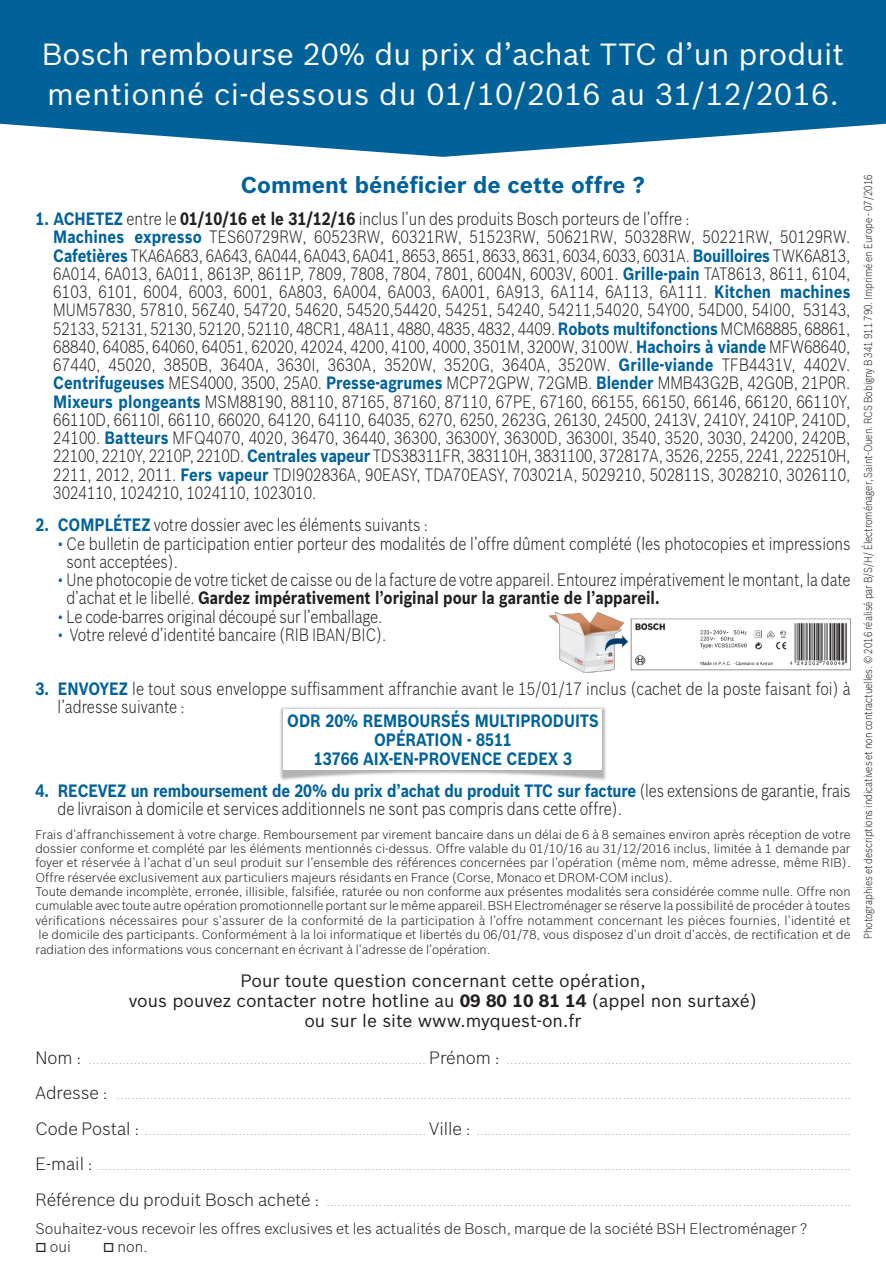
<style>
.page{position:relative;width:886px;height:1276px;background:#fff}
.page>*{position:absolute;margin:0;border:0;box-sizing:border-box;transform-origin:0 0}
.t1{font:30px/40.5px "Bosch Sans";letter-spacing:.005em;color:#fff}
.t2{font:700 22.5px "Bosch Sans";color:#006299}
.t3{font:300 17.5px/18.2px "Bosch Sans";color:#231f20;scale:.85 1}
.t4{font:17.5px/20px "Bosch Sans";color:#231f20;text-align:center}
.t5{font:300 17.5px "Bosch Sans";color:#231f20}
.t6{font:700 17.5px/19px "Bosch Sans";color:#006299;text-align:center;scale:.85 1}
.t7{font:300 15px "Bosch Sans";color:#231f20}
.t8{font:300 12.5px/14.5px "Bosch Sans";color:#231f20}
.t9{font:300 11.25px "Bosch Sans";color:#231f20;scale:.85 1}
.t10{font:300 7.5px "Bosch Sans";color:#231f20}
.s1{font-weight:700;color:#006299}
.s2{font-weight:700}
.s3{color:#006299}
</style>
<div class="page">
<img style="left:549px;top:612px;width:301px;height:60px">
<svg style="left:0;top:0;width:886px;height:157px;background:#1b72a3"></svg>
<img style="left:280px;top:707px;width:326px;height:73px">
<div style="left:283px;top:709px;width:319px;height:61px;background:#fff"></div>
<h1 class="t1" style="left:42px;top:34px;width:803px">Bosch rembourse 20% du prix d’achat TTC d’un produit mentionné ci-dessous du 01/10/2016 au 31/12/2016.</h1>
<p class="t2" style="left:241px;top:172px;width:406px">Comment bénéficier de cette offre ?</p>
<p class="t3" style="left:53px;top:210px;width:939px;text-indent:-18px"><span class="s1">1. ACHETEZ</span> entre le <span class="s2">01/10/16 et le 31/12/16</span> inclus l’un des produits Bosch porteurs de l’offre :<br><span class="s1">Machines expresso</span> TES60729RW, 60523RW, 60321RW, 51523RW, 50621RW, 50328RW, 50221RW, 50129RW.<br><span class="s1">Cafetières</span> TKA6A683, 6A643, 6A044, 6A043, 6A041, 8653, 8651, 8633, 8631, 6034, 6033, 6031A. <span class="s1">Bouilloires</span> TWK6A813, 6A014, 6A013, 6A011, 8613P, 8611P, 7809, 7808, 7804, 7801, 6004N, 6003V, 6001. <span class="s1">Grille-pain</span> TAT8613, 8611, 6104, 6103, 6101, 6004, 6003, 6001, 6A803, 6A004, 6A003, 6A001, 6A913, 6A114, 6A113, 6A111. <span class="s1">Kitchen machines </span>MUM57830, 57810, 56Z40, 54720, 54620, 54520,54420, 54251, 54240, 54211,54020, 54Y00, 54D00, 54I00, 53143, 52133, 52131, 52130, 52120, 52110, 48CR1, 48A11, 4880, 4835, 4832, 4409. <span class="s1">Robots multifonctions</span> MCM68885, 68861, 68840, 64085, 64060, 64051, 62020, 42024, 4200, 4100, 4000, 3501M, 3200W, 3100W. <span class="s1">Hachoirs à viande</span> MFW68640, 67440, 45020, 3850B, 3640A, 3630I, 3630A, 3520W, 3520G, 3640A, 3520W. <span class="s1">Grille-viande</span> TFB4431V, 4402V.<br><span class="s1">Centrifugeuses</span> MES4000, 3500, 25A0. <span class="s1">Presse-agrumes</span> MCP72GPW, 72GMB. <span class="s1">Blender</span> MMB43G2B, 42G0B, 21P0R.<br><span class="s1">Mixeurs plongeants</span> MSM88190, 88110, 87165, 87160, 87110, 67PE, 67160, 66155, 66150, 66146, 66120, 66110Y, 66110D, 66110I, 66110, 66020, 64120, 64110, 64035, 6270, 6250, 2623G, 26130, 24500, 2413V, 2410Y, 2410P, 2410D, 24100. <span class="s1">Batteurs</span> MFQ4070, 4020, 36470, 36440, 36300, 36300Y, 36300D, 36300I, 3540, 3520, 3030, 24200, 2420B, 22100, 2210Y, 2210P, 2210D. <span class="s1">Centrales vapeur</span> TDS38311FR, 383110H, 3831100, 372817A, 3526, 2255, 2241, 222510H, 2211, 2012, 2011. <span class="s1">Fers vapeur</span> TDI902836A, 90EASY, TDA70EASY, 703021A, 5029210, 502811S, 3028210, 3026110, 3024110, 1024210, 1024110, 1023010.</p>
<p class="t3" style="left:35px;top:516px;width:463px"><span class="s1">2. COMPLÉTEZ</span> votre dossier avec les éléments suivants :</p>
<p class="t3" style="left:66px;top:534px;width:924px;text-indent:-9px"><span class="s3">•</span> Ce bulletin de participation entier porteur des modalités de l’offre dûment complété (les photocopies et impressions sont acceptées).</p>
<p class="t3" style="left:66px;top:571px;width:924px;text-indent:-9px"><span class="s3">•</span> Une photocopie de votre ticket de caisse ou de la facture de votre appareil. Entourez impérativement le montant, la date d’achat et le libellé. <span class="s2">Gardez impérativement l’original pour la garantie de l’appareil.</span></p>
<p class="t3" style="left:57px;top:607px;width:384px"><span class="s3">•</span> Le code-barres original découpé sur l’emballage.</p>
<p class="t3" style="left:57px;top:626px;width:388px"><span class="s3">•</span> Votre relevé d’identité bancaire (RIB IBAN/BIC).</p>
<p class="t3" style="left:58px;top:679px;width:934px;text-indent:-22px"><span class="s1">3. ENVOYEZ</span> le tout sous enveloppe suffisamment affranchie avant le 15/01/17 inclus (cachet de la poste faisant foi) à l’adresse suivante :</p>
<p class="t6" style="left:287px;top:711px;width:368px">ODR 20% REMBOURSÉS MULTIPRODUITS<br>OPÉRATION - 8511<br>13766 AIX-EN-PROVENCE CEDEX 3</p>
<p class="t3" style="left:58px;top:782px;width:934px;text-indent:-22px"><span class="s1">4. RECEVEZ un remboursement de 20% du prix d’achat du produit TTC sur facture</span> (les extensions de garantie, frais de livraison à domicile et services additionnels ne sont pas compris dans cette offre).</p>
<p class="t8" style="left:35px;top:827px;width:817px">Frais d’affranchissement à votre charge. Remboursement par virement bancaire dans un délai de 6 à 8 semaines environ après réception de votre dossier conforme et complété par les éléments mentionnés ci-dessus. Offre valable du 01/10/16 au 31/12/2016 inclus, limitée à 1 demande par foyer et réservée à l’achat d’un seul produit sur l’ensemble des références concernées par l’opération (même nom, même adresse, même RIB).<br>Offre réservée exclusivement aux particuliers majeurs résidants en France (Corse, Monaco et DROM-COM inclus).<br>Toute demande incomplète, erronée, illisible, falsifiée, raturée ou non conforme aux présentes modalités sera considérée comme nulle. Offre non cumulable avec toute autre opération promotionnelle portant sur le même appareil. BSH Electroménager se réserve la possibilité de procéder à toutes vérifications nécessaires pour s’assurer de la conformité de la participation à l’offre notamment concernant les pièces fournies, l’identité et le domicile des participants. Conformément à la loi informatique et libertés du 06/01/78, vous disposez d’un droit d’accès, de rectification et de radiation des informations vous concernant en écrivant à l’adresse de l’opération.</p>
<p class="t4" style="left:129px;top:971px;width:630px">Pour toute question concernant cette opération,<br>vous pouvez contacter notre hotline au <span class="s2">09 80 10 81 14</span> (appel non surtaxé) ou sur le site www.myquest-on.fr</p>
<p class="t5" style="left:429px;top:1047px;width:72px">Prénom :</p>
<p class="t5" style="left:35px;top:1047px;width:48px">Nom :</p>
<p class="t10" style="left:89px;top:1056px;width:337px">. . . . . . . . . . . . . . . . . . . . . . . . . . . . . . . . . . . . . . . . . . . . . . . . . . . . . . . . . . . . . . . . . . . . . . . . . . . . . . . . . . . . . . . . . .</p>
<p class="t10" style="left:507px;top:1056px;width:345px">. . . . . . . . . . . . . . . . . . . . . . . . . . . . . . . . . . . . . . . . . . . . . . . . . . . . . . . . . . . . . . . . . . . . . . . . . . . . . . . . . . . . . . . . . . . .</p>
<p class="t5" style="left:35px;top:1083px;width:74px">Adresse :</p>
<p class="t10" style="left:117px;top:1092px;width:735px">. . . . . . . . . . . . . . . . . . . . . . . . . . . . . . . . . . . . . . . . . . . . . . . . . . . . . . . . . . . . . . . . . . . . . . . . . . . . . . . . . . . . . . . . . . . . . . . . . . . . . . . . . . . . . . . . . . . . . . . . . . . . . . . . . . . . . . . . . . . . . . . . . . . . . . . . . . . . . . . . . . . . . . . . . . . . . . . . . . . . . . . . . . . . . . . . . . . .</p>
<p class="t5" style="left:35px;top:1118px;width:105px">Code Postal :</p>
<p class="t10" style="left:146px;top:1127px;width:281px">. . . . . . . . . . . . . . . . . . . . . . . . . . . . . . . . . . . . . . . . . . . . . . . . . . . . . . . . . . . . . . . . . . . . . . . . . . .</p>
<p class="t5" style="left:429px;top:1118px;width:43px">Ville :</p>
<p class="t10" style="left:477px;top:1127px;width:375px">. . . . . . . . . . . . . . . . . . . . . . . . . . . . . . . . . . . . . . . . . . . . . . . . . . . . . . . . . . . . . . . . . . . . . . . . . . . . . . . . . . . . . . . . . . . . . . . . . . . .</p>
<p class="t5" style="left:35px;top:1153px;width:59px">E-mail :</p>
<p class="t10" style="left:98px;top:1163px;width:754px">. . . . . . . . . . . . . . . . . . . . . . . . . . . . . . . . . . . . . . . . . . . . . . . . . . . . . . . . . . . . . . . . . . . . . . . . . . . . . . . . . . . . . . . . . . . . . . . . . . . . . . . . . . . . . . . . . . . . . . . . . . . . . . . . . . . . . . . . . . . . . . . . . . . . . . . . . . . . . . . . . . . . . . . . . . . . . . . . . . . . . . . . . . . . . . . . . . . . . . . . .</p>
<p class="t5" style="left:35px;top:1189px;width:285px">Référence du produit Bosch acheté :</p>
<p class="t10" style="left:327px;top:1198px;width:525px">. . . . . . . . . . . . . . . . . . . . . . . . . . . . . . . . . . . . . . . . . . . . . . . . . . . . . . . . . . . . . . . . . . . . . . . . . . . . . . . . . . . . . . . . . . . . . . . . . . . . . . . . . . . . . . . . . . . . . . . . . . . . . . . . . . . . . . . . . . . .</p>
<p class="t7" style="left:35px;top:1220px;width:773px">Souhaitez-vous recevoir les offres exclusives et les actualités de Bosch, marque de la société BSH Electroménager ?</p>
<p class="t7" style="left:35px;top:1238px;width:37px">□ oui</p>
<p class="t7" style="left:103px;top:1238px;width:46px">□ non.</p>
<p class="t9" style="left:862px;top:939px;width:901px;rotate:-90deg">Photographies et descriptions indicatives et non contractuelles. © 2016 réalisé par B/S/H/ Électroménager, Saint-Ouen. RCS Bobigny B 341 911 790. Imprimé en Europe - 07/2016</p>
</div>
